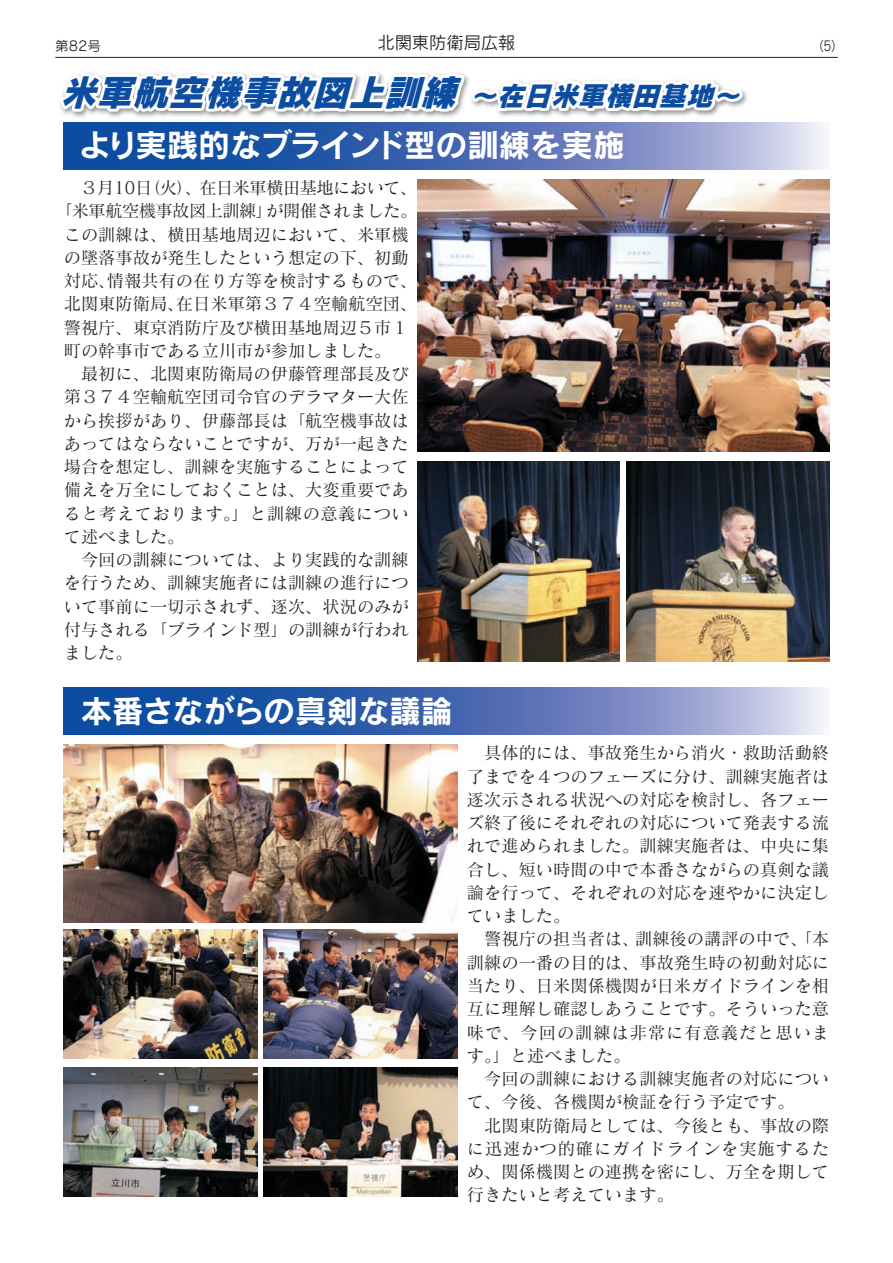
<style>
.page{position:relative;width:893px;height:1263px;background:#fff}
.page>*{position:absolute;margin:0;border:0;box-sizing:border-box;transform-origin:0 0}
.t1{font:italic 36px "Rodin Pro EB";color:#0d4da1}
.t2{font:31.5px "Rodin Pro B";letter-spacing:-.005em;color:#fff}
.t3{font:17.25px/23.2px "Matisse Pro M";color:#231f20}
.t4{font:17.25px "Matisse Pro M";letter-spacing:-.03em;color:#231f20}
.t5{font:17.25px "Matisse Pro M";letter-spacing:.03em;color:#231f20}
.t6{font:17.25px "Rodin Pro M";color:#231f20}
.t7{font:13.5px "Rodin Pro M";color:#231f20}
.s1{font-size:27px}
</style>
<div class="page">
<hr style="left:55px;top:57px;width:783px;height:1px;background:#231f20">
<svg style="left:55px;top:56px;width:692px;height:114px"></svg>
<svg style="left:64px;top:122px;width:760px;height:47px;background:#5174b7"></svg>
<svg style="left:64px;top:688px;width:760px;height:46px;background:#5174b7"></svg>
<img style="left:417px;top:179px;width:412px;height:272px">
<img style="left:417px;top:461px;width:202px;height:200px">
<img style="left:627px;top:461px;width:202px;height:200px">
<img style="left:64px;top:744px;width:394px;height:178px">
<img style="left:64px;top:929px;width:194px;height:130px">
<img style="left:64px;top:1067px;width:194px;height:129px">
<img style="left:264px;top:929px;width:193px;height:130px">
<img style="left:264px;top:1067px;width:194px;height:129px">
<p class="t7" style="left:55px;top:38px;width:47px">第82号</p>
<p class="t6" style="left:377px;top:31px;width:140px">北関東防衛局広報</p>
<p class="t7" style="left:811px;top:38px;width:35px">（₅）</p>
<h1 class="t1" style="left:60px;top:67px;width:690px">米軍航空機事故図上訓練 <span class="s1">～在日米軍横田基地～</span></h1>
<h2 class="t2" style="left:79px;top:124px;width:547px">より実践的なブラインド型の訓練を実施</h2>
<p class="t4" style="left:64px;top:177px;width:355px">　３月10日（火）、在日米軍横田基地において、</p>
<p class="t4" style="left:55px;top:200px;width:364px">「米軍航空機事故図上訓練」が開催されました。</p>
<p class="t3" style="left:64px;top:222px;width:347px">この訓練は、横田基地周辺において、米軍機</p>
<p class="t3" style="left:64px;top:245px;width:347px">の墜落事故が発生したという想定の下、初動</p>
<p class="t3" style="left:64px;top:269px;width:355px">対応、情報共有の在り方等を検討するもので、</p>
<p class="t3" style="left:64px;top:292px;width:355px">北関東防衛局、在日米軍第３７４空輸航空団、</p>
<p class="t3" style="left:64px;top:315px;width:347px">警視庁、東京消防庁及び横田基地周辺５市１</p>
<p class="t3" style="left:64px;top:338px;width:329px">町の幹事市である立川市が参加しました。</p>
<p class="t3" style="left:64px;top:362px;width:347px">　最初に、北関東防衛局の伊藤管理部長及び</p>
<p class="t3" style="left:64px;top:385px;width:347px">第３７４空輸航空団司令官のデラマター大佐</p>
<p class="t3" style="left:64px;top:408px;width:347px">から挨拶があり、伊藤部長は「航空機事故は</p>
<p class="t3" style="left:64px;top:431px;width:347px">あってはならないことですが、万が一起きた</p>
<p class="t3" style="left:64px;top:455px;width:347px">場合を想定し、訓練を実施することによって</p>
<p class="t3" style="left:64px;top:478px;width:347px">備えを万全にしておくことは、大変重要であ</p>
<p class="t5" style="left:64px;top:502px;width:346px">ると考えております。」と訓練の意義につい</p>
<p class="t3" style="left:64px;top:524px;width:122px">て述べました。</p>
<p class="t3" style="left:64px;top:548px;width:347px">　今回の訓練については、より実践的な訓練</p>
<p class="t3" style="left:64px;top:571px;width:347px">を行うため、訓練実施者には訓練の進行につ</p>
<p class="t3" style="left:64px;top:594px;width:347px">いて事前に一切示されず、逐次、状況のみが</p>
<p class="t3" style="left:64px;top:617px;width:347px">付与される「ブラインド型」の訓練が行われ</p>
<p class="t3" style="left:64px;top:641px;width:70px">ました。</p>
<h2 class="t2" style="left:81px;top:690px;width:373px">本番さながらの真剣な議論</h2>
<p class="t3" style="left:467px;top:741px;width:364px">　具体的には、事故発生から消火・救助活動終了までを４つのフェーズに分け、訓練実施者は逐次示される状況への対応を検討し、各フェーズ終了後にそれぞれの対応について発表する流れで進められました。訓練実施者は、中央に集合し、短い時間の中で本番さながらの真剣な議論を行って、それぞれの対応を速やかに決定していました。<br>　警視庁の担当者は、訓練後の講評の中で、「本訓練の一番の目的は、事故発生時の初動対応に当たり、日米関係機関が日米ガイドラインを相互に理解し確認しあうことです。そういった意味で、今回の訓練は非常に有意義だと思います。」と述べました。<br>　今回の訓練における訓練実施者の対応について、今後、各機関が検証を行う予定です。<br>　北関東防衛局としては、今後とも、事故の際に迅速かつ的確にガイドラインを実施するため、関係機関との連携を密にし、万全を期して行きたいと考えています。</p>
</div>
